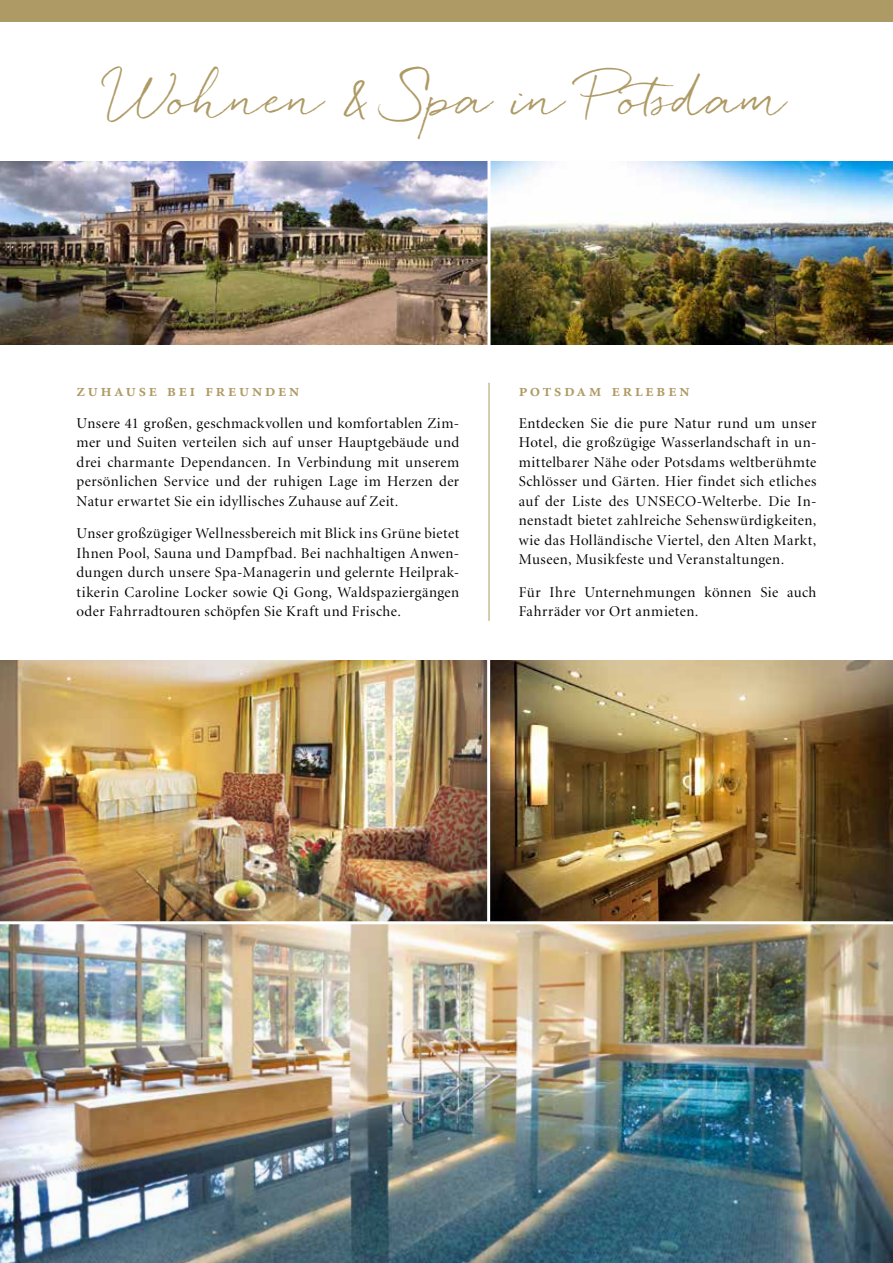
<style>
.page{position:relative;width:893px;height:1263px;background:#fff}
.page>*{position:absolute;margin:0;border:0;box-sizing:border-box;transform-origin:0 0}
.t1{font:49.5px "Quickpen";letter-spacing:-.01em;color:#ae9a64}
.t2{font:600 18px "Minion Exp";letter-spacing:.13em;color:#ae9a64}
.t3{font:15px/19.5px "Minion Display";letter-spacing:.03em;color:#000;text-align:justify}
</style>
<div class="page">
<img style="left:0;top:162px;width:893px;height:182px">
<div style="left:0;top:0;width:893px;height:21px;background:#ae9a64"></div>
<hr style="left:489px;top:383px;width:1px;height:238px;background:#ae9a64">
<hr style="left:487px;top:159px;width:3px;height:192px;background:#fff">
<img style="left:490px;top:660px;width:403px;height:261px">
<img style="left:0;top:924px;width:893px;height:339px">
<img style="left:0;top:660px;width:487px;height:261px">
<h1 class="t1" style="left:106px;top:69px;width:682px">Wohnen &amp; Spa in Potsdam</h1>
<p class="t2" style="left:77px;top:383px;width:224px">zuhause bei freunden</p>
<p class="t3" style="left:77px;top:414px;width:384px">Unsere 41 großen, geschmackvollen und komfortablen Zim&shy;mer und Suiten verteilen sich auf unser Hauptgebäude und drei charmante Dependancen. In Verbindung mit unserem persönlichen Service und der ruhigen Lage im Herzen der Natur erwartet Sie ein idyllisches Zuhause auf Zeit.</p>
<p class="t3" style="left:77px;top:524px;width:384px">Unser großzügiger Wellnessbereich mit Blick ins Grüne bietet Ihnen Pool, Sauna und Dampfbad. Bei nachhaltigen Anwen&shy;dungen durch unsere Spa-Managerin und gelernte Heilprak&shy;tikerin Caroline Locker sowie Qi Gong, Waldspaziergängen oder Fahrradtouren schöpfen Sie Kraft und Frische.</p>
<p class="t2" style="left:519px;top:383px;width:172px">potsdam erleben</p>
<p class="t3" style="left:519px;top:414px;width:299px">Entdecken Sie die pure Natur rund um unser Hotel, die großzügige Wasserlandschaft in un&shy;mittelbarer Nähe oder Potsdams weltberühmte Schlösser und Gärten. Hier findet sich etliches auf der Liste des UNSECO-Welterbe. Die In&shy;nenstadt bietet zahlreiche Sehenswürdigkeiten, wie das Holländische Viertel, den Alten Markt, Museen, Musikfeste und Veranstaltungen.</p>
<p class="t3" style="left:519px;top:583px;width:299px">Für Ihre Unternehmungen können Sie auch<br>Fahrräder vor Ort anmieten.</p>
</div>
